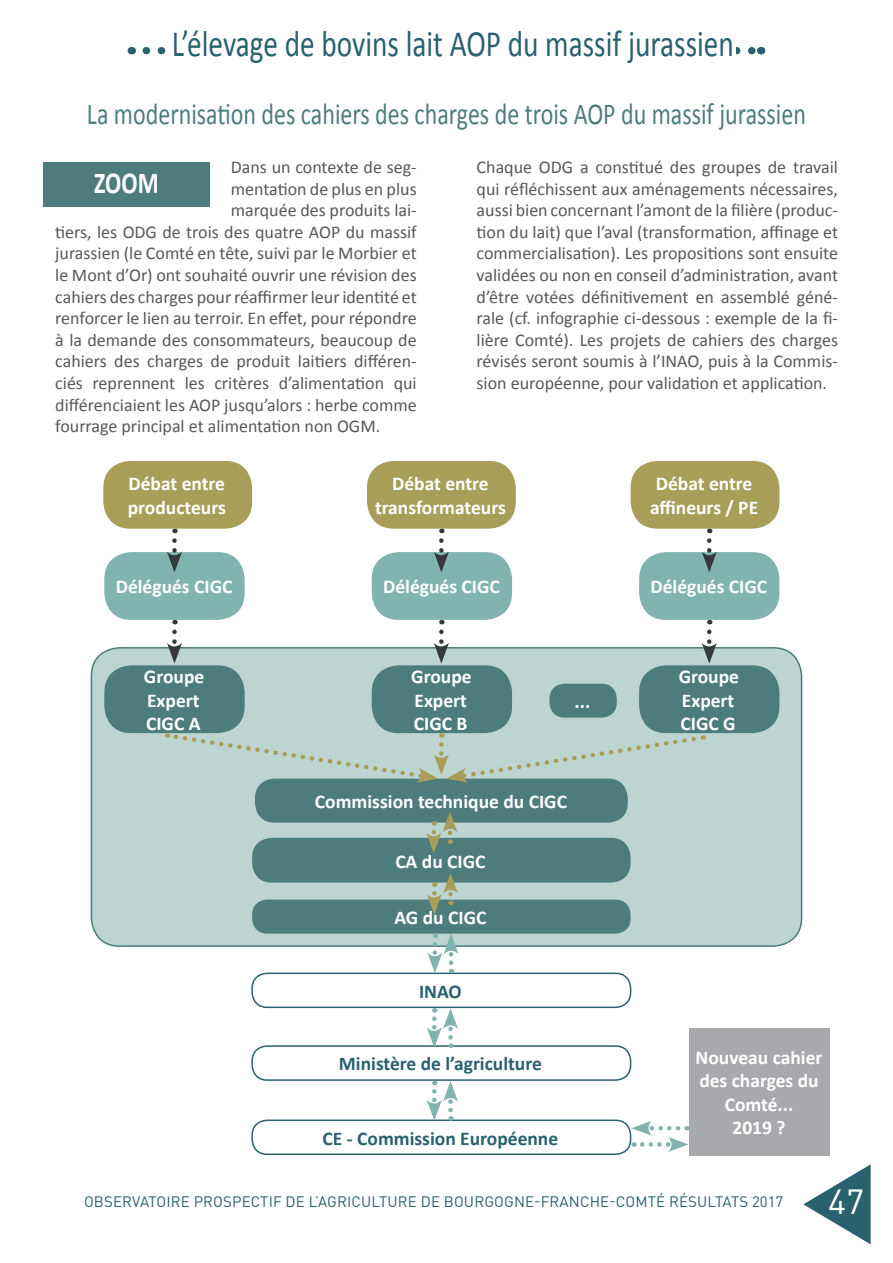
<style>
.page{position:relative;width:893px;height:1263px;background:#fff}
.page>*{position:absolute;margin:0;border:0;box-sizing:border-box;transform-origin:0 0}
.t1{font:37.35px "Calibri";color:#29616f;scale:.79 1}
.t2{font:34.5px "DIN Pro";color:#fff}
.t3{font:30.45px "Calibri";color:#4e7c7b;scale:.79 1}
.t4{font:700 30.45px "Calibri";color:#fff;scale:.79 1}
.t5{font:700 19.5px/23.4px "Calibri";color:#fff;text-align:center}
.t6{font:700 19.5px "Calibri";color:#29616f}
.t7{font:18px/21.6px "Calibri";color:#57585a;text-align:justify}
.t8{font:15px "DIN Pro";letter-spacing:.01em;color:#29616f}
</style>
<div class="page">
<svg style="left:146px;top:47px;width:607px;height:7px"></svg>
<svg style="left:803px;top:1164px;width:68px;height:80px"></svg>
<div style="left:170px;top:34px;width:566px;height:34px;background:#fff"></div>
<div style="left:91px;top:648px;width:711px;height:298px;background:#bdd5d0;border-radius:28px"></div>
<div style="left:91px;top:647px;width:711px;height:300px;border:2px solid #4e7c7b;border-radius:28px"></div>
<div style="left:43px;top:162px;width:167px;height:45px;background:#4e7c7b"></div>
<div style="left:103px;top:461px;width:149px;height:68px;background:#a89e5a;border-radius:27px"></div>
<div style="left:104px;top:552px;width:141px;height:68px;background:#81b4ae;border-radius:27px"></div>
<div style="left:104px;top:665px;width:141px;height:68px;background:#4e7c7b;border-radius:27px"></div>
<div style="left:689px;top:1028px;width:140px;height:127px;background:#a8a9ad"></div>
<div style="left:367px;top:461px;width:149px;height:68px;background:#a89e5a;border-radius:27px"></div>
<div style="left:372px;top:552px;width:140px;height:68px;background:#81b4ae;border-radius:27px"></div>
<div style="left:372px;top:665px;width:140px;height:68px;background:#4e7c7b;border-radius:27px"></div>
<div style="left:255px;top:779px;width:373px;height:44px;background:#4e7c7b;border-radius:20px"></div>
<div style="left:252px;top:838px;width:379px;height:44px;background:#4e7c7b;border-radius:20px"></div>
<div style="left:252px;top:899px;width:379px;height:35px;background:#4e7c7b;border-radius:15px"></div>
<div style="left:251px;top:972px;width:380px;height:36px;border:2px solid #29616f;border-radius:15px"></div>
<div style="left:251px;top:1045px;width:380px;height:36px;border:2px solid #29616f;border-radius:15px"></div>
<div style="left:251px;top:1119px;width:380px;height:36px;border:2px solid #29616f;border-radius:15px"></div>
<div style="left:549px;top:684px;width:68px;height:34px;background:#4e7c7b;border-radius:15px"></div>
<div style="left:631px;top:461px;width:148px;height:68px;background:#a89e5a;border-radius:27px"></div>
<div style="left:639px;top:552px;width:140px;height:68px;background:#81b4ae;border-radius:27px"></div>
<div style="left:639px;top:665px;width:140px;height:68px;background:#4e7c7b;border-radius:27px"></div>
<svg style="left:167px;top:540px;width:15px;height:32px"></svg>
<svg style="left:167px;top:632px;width:15px;height:32px"></svg>
<svg style="left:434px;top:540px;width:15px;height:32px"></svg>
<svg style="left:434px;top:632px;width:15px;height:32px"></svg>
<svg style="left:426px;top:812px;width:32px;height:41px"></svg>
<svg style="left:702px;top:540px;width:15px;height:32px"></svg>
<svg style="left:702px;top:632px;width:15px;height:32px"></svg>
<svg style="left:167px;top:732px;width:537px;height:51px"></svg>
<svg style="left:427px;top:873px;width:31px;height:41px"></svg>
<svg style="left:427px;top:933px;width:32px;height:40px"></svg>
<svg style="left:427px;top:1008px;width:31px;height:40px"></svg>
<svg style="left:427px;top:1081px;width:31px;height:40px"></svg>
<svg style="left:631px;top:1121px;width:58px;height:31px"></svg>
<h1 class="t1" style="left:172px;top:20px;width:713px">L’élevage de bovins lait AOP du massif jurassien</h1>
<p class="t3" style="left:87px;top:95px;width:912px">La modernisation des cahiers des charges de trois AOP du massif jurassien</p>
<p class="t7" style="left:477px;top:156px;width:363px">Chaque ODG a constitué des groupes de travail qui réfléchissent aux aménagements nécessaires, aussi bien concernant l’amont de la filière (produc&shy;tion du lait) que l’aval (transformation, affinage et commercialisation). Les propositions sont ensuite validées ou non en conseil d’administration, avant d’être votées définitivement en assemblé géné&shy;rale (cf. infographie ci-dessous : exemple de la fi&shy;lière Comté). Les projets de cahiers des charges révisés seront soumis à l’INAO, puis à la Commis&shy;sion européenne, pour validation et application.</p>
<p class="t7" style="left:231px;top:156px;width:187px">Dans un contexte de seg-</p>
<p class="t7" style="left:231px;top:178px;width:187px">mentation de plus en plus</p>
<p class="t7" style="left:231px;top:199px;width:187px">marquée des produits lai-</p>
<p class="t7" style="left:55px;top:221px;width:363px">tiers, les ODG de trois des quatre AOP du massif</p>
<p class="t7" style="left:55px;top:243px;width:363px">jurassien (le Comté en tête, suivi par le Morbier et</p>
<p class="t7" style="left:55px;top:264px;width:363px">le Mont d’Or) ont souhaité ouvrir une révision des</p>
<p class="t7" style="left:55px;top:286px;width:363px">cahiers des charges pour réaffirmer leur identité et</p>
<p class="t7" style="left:55px;top:307px;width:363px">renforcer le lien au terroir. En effet, pour répondre</p>
<p class="t7" style="left:55px;top:329px;width:363px">à la demande des consommateurs, beaucoup de</p>
<p class="t7" style="left:55px;top:351px;width:363px">cahiers des charges de produit laitiers différen-</p>
<p class="t7" style="left:55px;top:372px;width:363px">ciés reprennent les critères d’alimentation qui</p>
<p class="t7" style="left:55px;top:394px;width:363px">différenciaient les AOP jusqu’alors : herbe comme</p>
<p class="t7" style="left:55px;top:415px;width:326px">fourrage principal et alimentation non OGM.</p>
<p class="t4" style="left:94px;top:164px;width:83px">ZOOM</p>
<p class="t5" style="left:129px;top:472px;width:98px">Débat entre</p>
<p class="t5" style="left:128px;top:496px;width:100px">producteurs</p>
<p class="t5" style="left:116px;top:575px;width:118px">Délégués CIGC</p>
<p class="t5" style="left:144px;top:665px;width:62px">Groupe</p>
<p class="t5" style="left:147px;top:688px;width:54px">Expert</p>
<p class="t5" style="left:146px;top:712px;width:56px">CIGC A</p>
<p class="t5" style="left:392px;top:472px;width:98px">Débat entre</p>
<p class="t5" style="left:375px;top:496px;width:132px">transformateurs</p>
<p class="t5" style="left:383px;top:575px;width:118px">Délégués CIGC</p>
<p class="t5" style="left:411px;top:665px;width:62px">Groupe</p>
<p class="t5" style="left:414px;top:688px;width:54px">Expert</p>
<p class="t5" style="left:414px;top:712px;width:55px">CIGC B</p>
<p class="t5" style="left:575px;top:690px;width:17px">...</p>
<p class="t5" style="left:315px;top:790px;width:254px">Commission technique du CIGC</p>
<p class="t5" style="left:395px;top:849px;width:92px">CA du CIGC</p>
<p class="t5" style="left:394px;top:906px;width:94px">AG du CIGC</p>
<p class="t6" style="left:419px;top:979px;width:44px">INAO</p>
<p class="t6" style="left:339px;top:1051px;width:204px">Ministère de l’agriculture</p>
<p class="t6" style="left:323px;top:1126px;width:237px">CE - Commission Européenne</p>
<p class="t5" style="left:656px;top:472px;width:98px">Débat entre</p>
<p class="t5" style="left:650px;top:496px;width:110px">affineurs / PE</p>
<p class="t5" style="left:650px;top:575px;width:118px">Délégués CIGC</p>
<p class="t5" style="left:679px;top:665px;width:62px">Groupe</p>
<p class="t5" style="left:682px;top:688px;width:54px">Expert</p>
<p class="t5" style="left:681px;top:712px;width:57px">CIGC G</p>
<p class="t5" style="left:696px;top:1045px;width:128px">Nouveau cahier des charges du<br>Comté...</p>
<p class="t5" style="left:732px;top:1116px;width:54px">2019 ?</p>
<p class="t8" style="left:84px;top:1192px;width:701px">OBSERVATOIRE PROSPECTIF DE L’AGRICULTURE DE BOURGOGNE-FRANCHE-COMTÉ RÉSULTATS 2017</p>
<h2 class="t2" style="left:828px;top:1178px;width:38px">47</h2>
</div>
